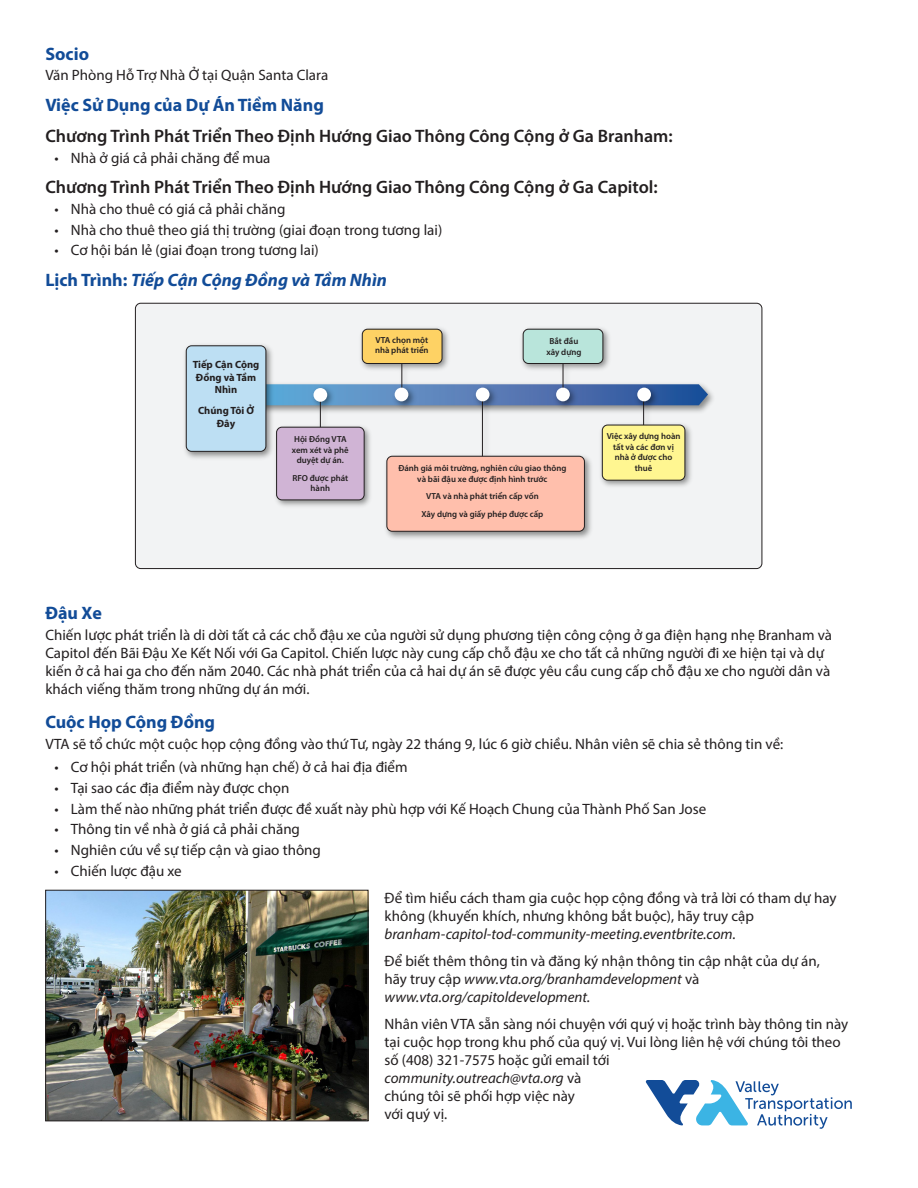
<style>
.page{position:relative;width:918px;height:1188px;background:#fff}
.page>*{position:absolute;margin:0;border:0;box-sizing:border-box;transform-origin:0 0}
.t1{font:600 18px "Myriad Pro";color:#231f20}
.t2{font:700 18px "Myriad Pro";color:#124c98}
.t3{font:italic 700 18px "Myriad Pro";color:#124c98}
.Blue_header_13_Museo{font:15px/18px "Myriad Pro";color:#231f20}
.Bullets_Helvetica_10{font:15px "Myriad Pro";color:#231f20}
.t4{font:700 10.5px/12.6px "Myriad Pro";color:#231f20;text-align:center}
.t5{font:600 8.7px/10.5px "Myriad Pro";color:#231f20;text-align:center}
.s1{font-style:normal}
.s2{font-style:italic}
</style>
<div class="page">
<div style="left:135px;top:303px;width:627px;height:266px;background:#f2f3f4;border-radius:5px"></div>
<div style="left:135px;top:303px;width:627px;height:266px;border:1px solid #231f20;border-radius:5px"></div>
<img style="left:375px;top:390px;width:338px;height:22px">
<svg style="left:453px;top:384px;width:255px;height:21px"></svg>
<img style="left:381px;top:390px;width:214px;height:149px">
<hr style="left:482px;top:395px;width:1px;height:63px;background:#231f20">
<div style="left:387px;top:456px;width:197px;height:75px;background:#ffbfac;border-radius:5px"></div>
<div style="left:387px;top:456px;width:198px;height:75px;border:1px solid #231f20;border-radius:5px"></div>
<img style="left:361px;top:328px;width:92px;height:80px">
<hr style="left:402px;top:343px;width:1px;height:55px;background:#231f20">
<div style="left:362px;top:329px;width:80px;height:34px;background:#fed264;border-radius:5px"></div>
<div style="left:362px;top:329px;width:80px;height:35px;border:1px solid #231f20;border-radius:5px"></div>
<img style="left:276px;top:383px;width:99px;height:124px">
<hr style="left:320px;top:394px;width:1px;height:69px;background:#231f20">
<div style="left:277px;top:427px;width:87px;height:73px;background:#d0b4d5;border-radius:5px"></div>
<div style="left:276px;top:427px;width:88px;height:73px;border:1px solid #231f20;border-radius:5px"></div>
<div style="left:314px;top:388px;width:13px;height:14px;background:#fff;border-radius:50%"></div>
<img style="left:518px;top:328px;width:96px;height:80px">
<hr style="left:563px;top:343px;width:1px;height:55px;background:#231f20">
<div style="left:523px;top:329px;width:80px;height:34px;background:#b9e5db;border-radius:5px"></div>
<div style="left:523px;top:329px;width:80px;height:35px;border:1px solid #231f20;border-radius:5px"></div>
<img style="left:597px;top:391px;width:99px;height:96px">
<hr style="left:643px;top:397px;width:1px;height:66px;background:#231f20">
<div style="left:602px;top:425px;width:83px;height:55px;background:#fff691;border-radius:5px"></div>
<div style="left:602px;top:425px;width:83px;height:55px;border:1px solid #231f20;border-radius:5px"></div>
<img style="left:389px;top:382px;width:30px;height:30px">
<div style="left:395px;top:388px;width:13px;height:13px;background:#fff;border-radius:50%"></div>
<img style="left:471px;top:384px;width:29px;height:28px">
<div style="left:476px;top:388px;width:14px;height:13px;background:#fff;border-radius:50%"></div>
<img style="left:551px;top:382px;width:29px;height:30px">
<div style="left:556px;top:388px;width:14px;height:13px;background:#fff;border-radius:50%"></div>
<img style="left:632px;top:384px;width:30px;height:28px">
<div style="left:637px;top:388px;width:14px;height:13px;background:#fff;border-radius:50%"></div>
<img style="left:185px;top:344px;width:92px;height:118px">
<div style="left:186px;top:346px;width:80px;height:105px;background:#bddff3;border-radius:5px"></div>
<div style="left:186px;top:346px;width:80px;height:106px;border:1px solid #231f20;border-radius:5px"></div>
<svg style="left:645px;top:1080px;width:207px;height:49px"></svg>
<img style="left:47px;top:892px;width:319px;height:227px">
<div style="left:45px;top:890px;width:323px;height:231px;border:1px solid #231f20"></div>
<p class="t2" style="left:45px;top:42px;width:45px">Socio</p>
<p class="Bullets_Helvetica_10" style="left:45px;top:66px;width:284px">Văn Phòng Hỗ Trợ Nhà Ở tại Quận Santa Clara</p>
<p class="t2" style="left:45px;top:93px;width:280px">Việc Sử Dụng của Dự Án Tiềm Năng</p>
<p class="t1" style="left:45px;top:124px;width:629px">Chương Trình Phát Triển Theo Định Hướng Giao Thông Công Cộng ở Ga Branham:</p>
<p class="Bullets_Helvetica_10" style="left:54px;top:148px;width:218px">• Nhà ở giá cả phải chăng để mua</p>
<p class="t1" style="left:45px;top:176px;width:614px">Chương Trình Phát Triển Theo Định Hướng Giao Thông Công Cộng ở Ga Capitol:</p>
<p class="Bullets_Helvetica_10" style="left:54px;top:200px;width:233px">• Nhà cho thuê có giá cả phải chăng</p>
<p class="Bullets_Helvetica_10" style="left:54px;top:220px;width:389px">• Nhà cho thuê theo giá thị trường (giai đoạn trong tương lai)</p>
<p class="Bullets_Helvetica_10" style="left:54px;top:241px;width:266px">• Cơ hội bán lẻ (giai đoạn trong tương lai)</p>
<p class="t3" style="left:45px;top:268px;width:343px"><span class="s1">Lịch Trình:</span> Tiếp Cận Cộng Đồng và Tầm Nhìn</p>
<p class="t4" style="left:193px;top:358px;width:68px">Tiếp Cận Cộng<br>Đồng và Tầm<br>Nhìn</p>
<p class="t4" style="left:198px;top:404px;width:58px">Chúng Tôi Ở<br>Đây</p>
<p class="t5" style="left:375px;top:334px;width:55px;text-align:left">VTA chọn một nhà phát triển</p>
<p class="t5" style="left:546px;top:336px;width:36px">Bắt đầu xây dựng</p>
<p class="t5" style="left:292px;top:434px;width:58px">Hội Đồng VTA xem xét và phê duyệt dự án.</p>
<p class="t5" style="left:292px;top:473px;width:57px">RFO được phát hành</p>
<p class="t5" style="left:398px;top:463px;width:169px">Đánh giá môi trường, nghiên cứu giao thông và bãi đậu xe được định hình trước</p>
<p class="t5" style="left:421px;top:487px;width:123px;line-height:17.5px">VTA và nhà phát triển cấp vốn<br>Xây dựng và giấy phép được cấp</p>
<p class="t5" style="left:607px;top:431px;width:75px">Việc xây dựng hoàn tất và các đơn vị nhà ở được cho thuê</p>
<p class="t2" style="left:45px;top:602px;width:58px">Đậu Xe</p>
<p class="Blue_header_13_Museo" style="left:45px;top:626px;width:788px">Chiến lược phát triển là di dời tất cả các chỗ đậu xe của người sử dụng phương tiện công cộng ở ga điện hạng nhẹ Branham và Capitol đến Bãi Đậu Xe Kết Nối với Ga Capitol. Chiến lược này cung cấp chỗ đậu xe cho tất cả những người đi xe hiện tại và dự kiến ở cả hai ga cho đến năm 2040. Các nhà phát triển của cả hai dự án sẽ được yêu cầu cung cấp chỗ đậu xe cho người dân và khách viếng thăm trong những dự án mới.</p>
<p class="t2" style="left:45px;top:710px;width:171px">Cuộc Họp Cộng Đồng</p>
<p class="Blue_header_13_Museo" style="left:45px;top:734px;width:739px">VTA sẽ tổ chức một cuộc họp cộng đồng vào thứ Tư, ngày 22 tháng 9, lúc 6 giờ chiều. Nhân viên sẽ chia sẻ thông tin về:</p>
<p class="Bullets_Helvetica_10" style="left:54px;top:758px;width:355px">• Cơ hội phát triển (và những hạn chế) ở cả hai địa điểm</p>
<p class="Bullets_Helvetica_10" style="left:54px;top:779px;width:237px">• Tại sao các địa điểm này được chọn</p>
<p class="Bullets_Helvetica_10" style="left:54px;top:799px;width:653px">• Làm thế nào những phát triển được đề xuất này phù hợp với Kế Hoạch Chung của Thành Phố San Jose</p>
<p class="Bullets_Helvetica_10" style="left:54px;top:820px;width:247px">• Thông tin về nhà ở giá cả phải chăng</p>
<p class="Bullets_Helvetica_10" style="left:54px;top:841px;width:268px">• Nghiên cứu về sự tiếp cận và giao thông</p>
<p class="Bullets_Helvetica_10" style="left:54px;top:861px;width:129px">• Chiến lược đậu xe</p>
<p class="Blue_header_13_Museo" style="left:385px;top:889px;width:454px">Để tìm hiểu cách tham gia cuộc họp cộng đồng và trả lời có tham dự hay không (khuyến khích, nhưng không bắt buộc), hãy truy cập <span class="s2">branham-capitol-tod-community-meeting.eventbrite.com.</span></p>
<p class="Blue_header_13_Museo" style="left:385px;top:952px;width:437px">Để biết thêm thông tin và đăng ký nhận thông tin cập nhật của dự án, hãy truy cập <span class="s2">www.vta.org/branhamdevelopment</span> và <span class="s2">www.vta.org/capitoldevelopment.</span></p>
<p class="Blue_header_13_Museo" style="left:385px;top:1015px;width:465px">Nhân viên VTA sẵn sàng nói chuyện với quý vị hoặc trình bày thông tin này tại cuộc họp trong khu phố của quý vị. Vui lòng liên hệ với chúng tôi theo số (408) 321-7575 hoặc gửi email tới<br><span class="s2">community.outreach@vta.org</span> và<br>chúng tôi sẽ phối hợp việc này<br>với quý vị.</p>
</div>
